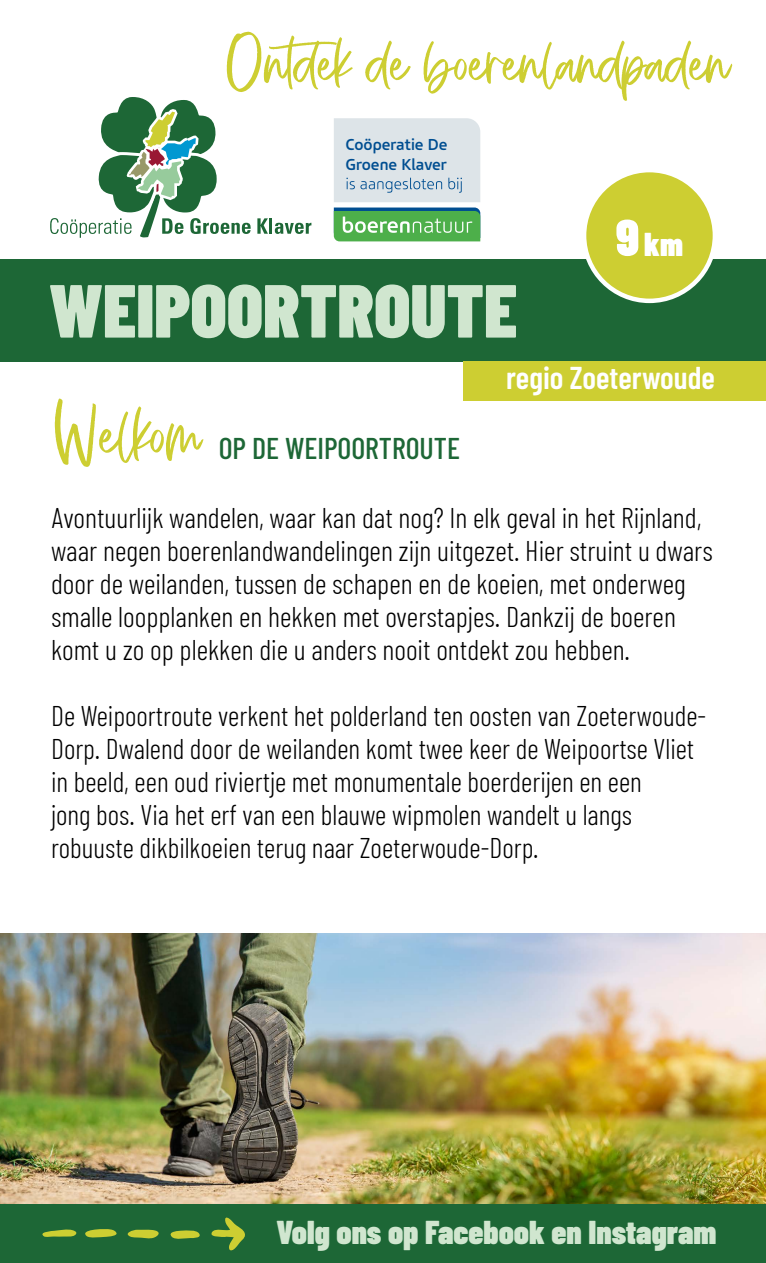
<style>
.page{position:relative;width:766px;height:1263px;background:#fff}
.page>*{position:absolute;margin:0;border:0;box-sizing:border-box;transform-origin:0 0}
.t1{font:900 75px "Barlow Condensed";color:#d0e6cf}
.t2{font:75px "Buttercup";color:#cdce32}
.t3{font:69.45px "Buttercup";color:#cdce32}
.t4{font:900 33px "Barlow Condensed";color:#d0e6cf}
.t5{font:900 33px "Barlow Condensed";color:#fff}
.t6{font:600 31.5px "Barlow Condensed";color:#fff}
.t7{font:500 30px "Barlow Condensed";color:#1d6736}
.t8{font:300 28.5px/33px "Barlow Condensed";color:#000}
.t9{font:500 16.2px/19.6px "Bjorn";color:#004e91}
.s1{font-size:51px}
</style>
<div class="page">
<div style="left:0;top:259px;width:765px;height:102px;background:#1d6736"></div>
<div style="left:463px;top:361px;width:302px;height:40px;background:#cdce32"></div>
<div style="left:584px;top:170px;width:130px;height:131px;background:#cdce32;border-radius:50%"></div>
<div style="left:581px;top:168px;width:136px;height:135px;border:4px solid #fff;border-radius:50%"></div>
<div style="left:0;top:1203px;width:765px;height:60px;background:#1d6736"></div>
<img style="left:0;top:933px;width:765px;height:270px">
<svg style="left:211px;top:1217px;width:34px;height:34px"></svg>
<svg style="left:42px;top:1229px;width:158px;height:10px"></svg>
<svg style="left:50px;top:97px;width:201px;height:141px"></svg>
<svg style="left:257px;top:218px;width:11px;height:16px"></svg>
<hr style="left:269px;top:218px;width:3px;height:16px;background:#1d6736">
<svg style="left:275px;top:223px;width:36px;height:11px"></svg>
<div style="left:334px;top:118px;width:146px;height:84px;background:#dde4e8"></div>
<svg style="left:334px;top:208px;width:146px;height:33px;background:#5baf66"></svg>
<h2 class="t3" style="left:223px;top:17px;width:507px">Ontdek de boerenlandpaden</h2>
<p class="t9" style="left:345px;top:133px;width:104px">Coöperatie De<br>Groene Klaver</p>
<h1 class="t1" style="left:49px;top:264px;width:469px">WEIPOORTROUTE</h1>
<p class="t5" style="left:615px;top:223px;width:69px"><span class="s1">9</span> km</p>
<h1 class="t2" style="left:51px;top:384px;width:151px">Welkom</h1>
<p class="t7" style="left:219px;top:430px;width:243px">OP DE WEIPOORTROUTE</p>
<p class="t6" style="left:506px;top:358px;width:210px">regio Zoeterwoude</p>
<p class="t8" style="left:51px;top:501px;width:663px">Avontuurlijk wandelen, waar kan dat nog? In elk geval in het Rijnland, waar negen boerenlandwandelingen zijn uitgezet. Hier struint u dwars door de weilanden, tussen de schapen en de koeien, met onderweg smalle loopplanken en hekken met overstapjes. Dankzij de boeren komt u zo op plekken die u anders nooit ontdekt zou hebben.</p>
<p class="t8" style="left:51px;top:699px;width:656px">De Weipoortroute verkent het polderland ten oosten van Zoeterwoude-Dorp. Dwalend door de weilanden komt twee keer de Weipoortse Vliet in beeld, een oud riviertje met monumentale boerderijen en een<br>jong bos. Via het erf van een blauwe wipmolen wandelt u langs robuuste dikbilkoeien terug naar Zoeterwoude-Dorp.</p>
<p class="t4" style="left:276px;top:1211px;width:441px">Volg ons op Facebook en Instagram</p>
</div>
